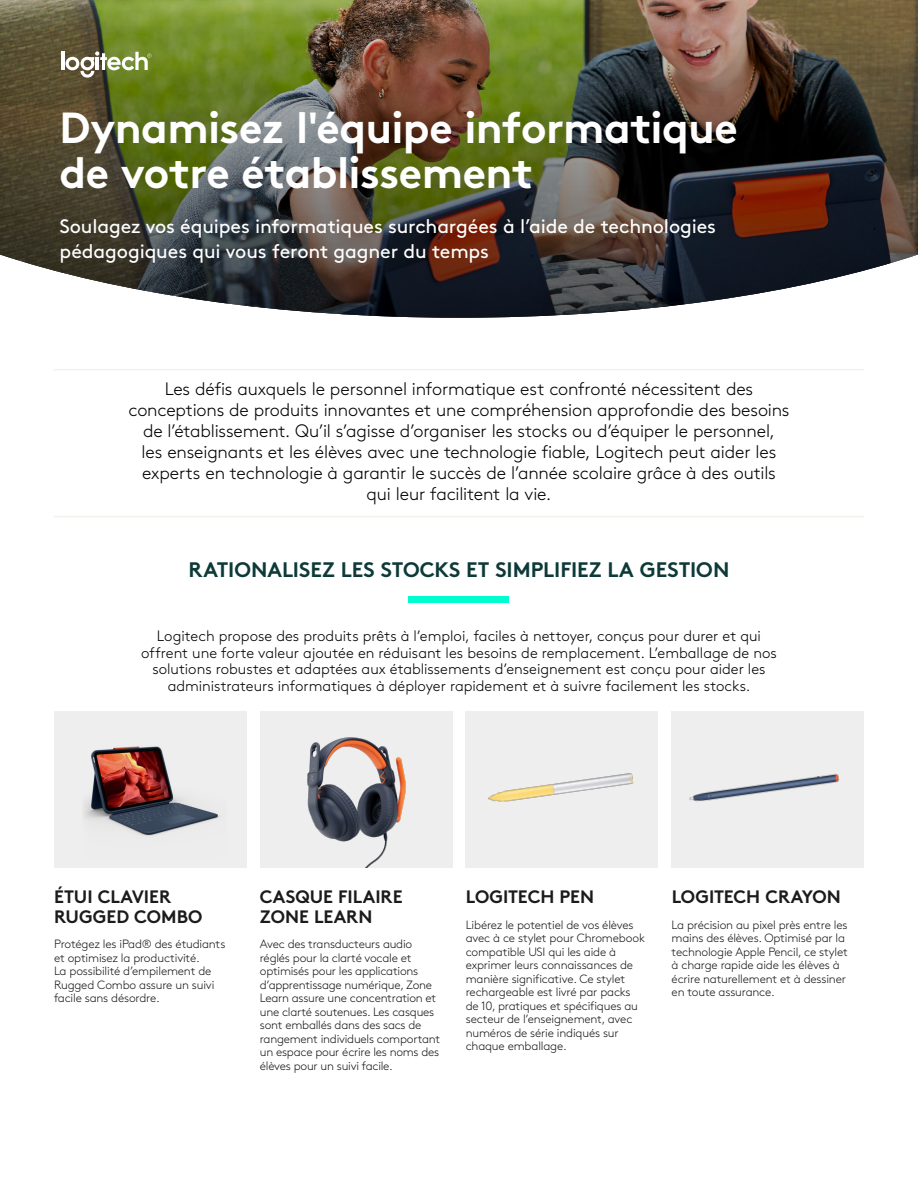
<style>
.page{position:relative;width:918px;height:1188px;background:#fff}
.page>*{position:absolute;margin:0;border:0;box-sizing:border-box;transform-origin:0 0}
.t1{font:700 43.5px/45px "Brown Pro";letter-spacing:-.015em;color:#fff}
.Headline{font:700 21px "Brown Pro";color:#0d3a38}
.Sub_Header{font:19.5px/25.5px "Brown Pro";letter-spacing:-.005em;color:#fff}
.Copy{font:300 18px/21px "Brown Pro";letter-spacing:-.01em;color:#000;text-align:center}
.Copy-2{font:700 18px/19.5px "Brown Pro";color:#1b1b1b}
.Copy-3{font:300 15px/16.5px "Brown Pro";color:#000;text-align:center}
.Paragraphs{font:300 12px/13.5px "Brown Pro";letter-spacing:-.015em;color:#1b1b1b}
</style>
<div class="page">
<div style="left:54px;top:711px;width:192px;height:157px;background:#eee"></div>
<img style="left:84px;top:746px;width:136px;height:90px">
<div style="left:260px;top:711px;width:192px;height:157px;background:#eee"></div>
<img style="left:307px;top:737px;width:99px;height:131px">
<div style="left:466px;top:711px;width:192px;height:157px;background:#eee"></div>
<img style="left:487px;top:773px;width:147px;height:29px">
<div style="left:672px;top:711px;width:191px;height:157px;background:#eee"></div>
<img style="left:0;top:0;width:918px;height:318px">
<hr style="left:61px;top:52px;width:3px;height:18px;background:#fff">
<svg style="left:66px;top:51px;width:85px;height:27px"></svg>
<hr style="left:54px;top:369px;width:810px;height:1px;background:#f3f1ec">
<hr style="left:54px;top:516px;width:810px;height:1px;background:#f3f1ec">
<div style="left:409px;top:596px;width:100px;height:7px;background:#00fdcf"></div>
<p class="t1" style="left:60px;top:101px;width:680px">Dynamisez l'équipe informatique de votre établissement</p>
<p class="Sub_Header" style="left:60px;top:212px;width:658px">Soulagez vos équipes informatiques surchargées à l’aide de technologies pédagogiques qui vous feront gagner du temps</p>
<p class="Copy" style="left:129px;top:377px;width:663px">Les défis auxquels le personnel informatique est confronté nécessitent des conceptions de produits innovantes et une compréhension approfondie des besoins de l’établissement. Qu’il s’agisse d’organiser les stocks ou d’équiper le personnel,<br>les enseignants et les élèves avec une technologie fiable, Logitech peut aider les experts en technologie à garantir le succès de l’année scolaire grâce à des outils qui leur facilitent la vie.</p>
<p class="Headline" style="left:189px;top:553px;width:542px">RATIONALISEZ LES STOCKS ET SIMPLIFIEZ LA GESTION</p>
<p class="Copy-3" style="left:141px;top:627px;width:637px">Logitech propose des produits prêts à l’emploi, faciles à nettoyer, conçus pour durer et qui offrent une forte valeur ajoutée en réduisant les besoins de remplacement. L’emballage de nos solutions robustes et adaptées aux établissements d’enseignement est conçu pour aider les administrateurs informatiques à déployer rapidement et à suivre facilement les stocks.</p>
<p class="Copy-2" style="left:54px;top:885px;width:150px">ÉTUI CLAVIER<br>RUGGED COMBO</p>
<p class="Paragraphs" style="left:54px;top:937px;width:173px">Protégez les iPad® des étudiants et optimisez la productivité.<br>La possibilité d’empilement de<br>Rugged Combo assure un suivi facile sans désordre.</p>
<p class="Copy-2" style="left:260px;top:885px;width:144px">CASQUE FILAIRE<br>ZONE LEARN</p>
<p class="Paragraphs" style="left:260px;top:937px;width:182px">Avec des transducteurs audio réglés pour la clarté vocale et optimisés pour les applications d’apprentissage numérique, Zone<br>Learn assure une concentration et une clarté soutenues. Les casques sont emballés dans des sacs de rangement individuels comportant un espace pour écrire les noms des élèves pour un suivi facile.</p>
<p class="Copy-2" style="left:466px;top:885px;width:130px">LOGITECH PEN</p>
<p class="Paragraphs" style="left:466px;top:917px;width:181px">Libérez le potentiel de vos élèves avec à ce stylet pour Chromebook compatible USI qui les aide à exprimer leurs connaissances de manière significative. Ce stylet rechargeable est livré par packs de 10, pratiques et spécifiques au secteur de l’enseignement, avec numéros de série indiqués sur chaque emballage.</p>
<p class="Copy-2" style="left:672px;top:885px;width:171px">LOGITECH CRAYON</p>
<p class="Paragraphs" style="left:672px;top:917px;width:178px">La précision au pixel près entre les mains des élèves. Optimisé par la technologie Apple Pencil, ce stylet à charge rapide aide les élèves à écrire naturellement et à dessiner en toute assurance.</p>
</div>
